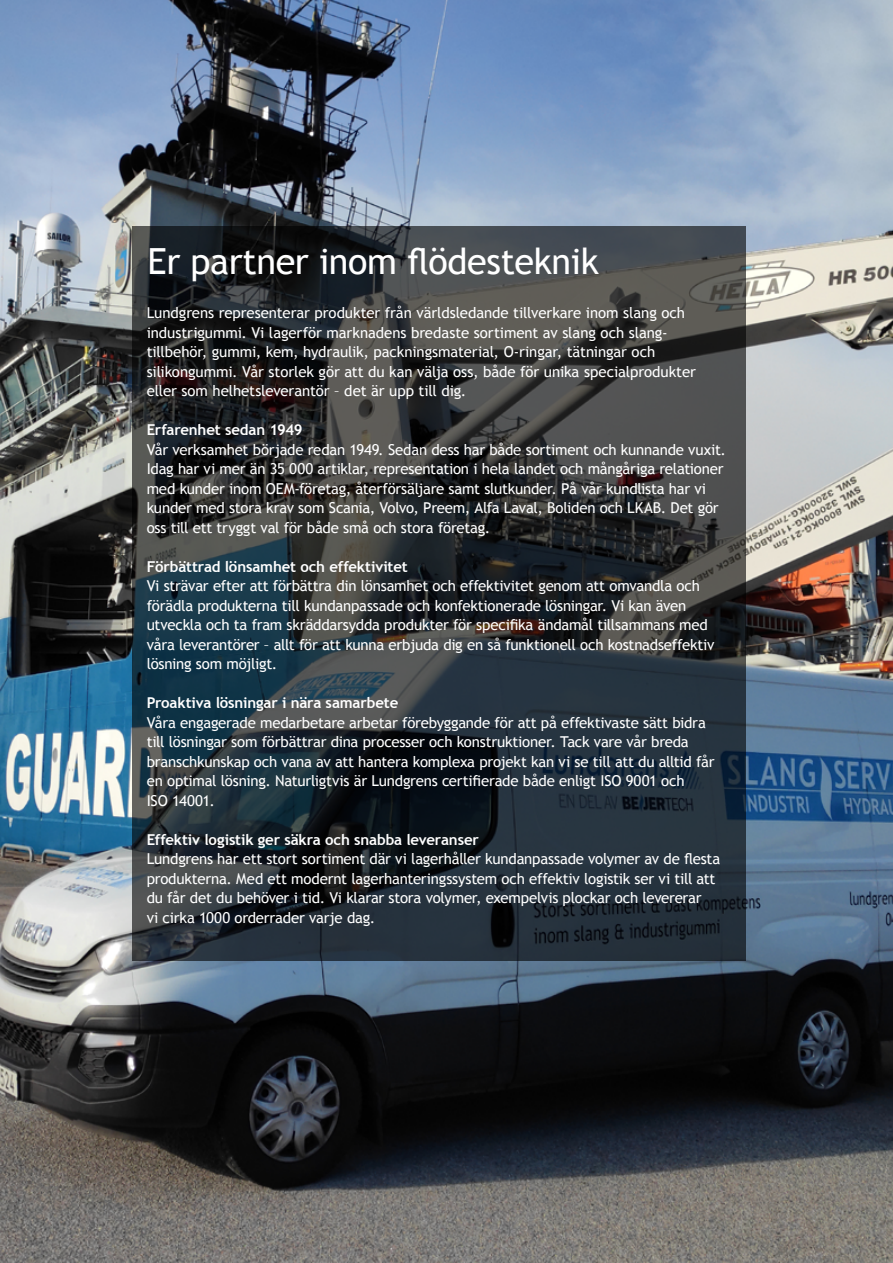
<style>
.page{position:relative;width:893px;height:1263px;background:#fff}
.page>*{position:absolute;margin:0;border:0;box-sizing:border-box;transform-origin:0 0}
.t1{font:36px "Trebuchet MS";letter-spacing:-.01em;color:#fff}
.t2{font:15px/19.5px "Trebuchet MS";letter-spacing:-.015em;color:#fff}
.t3{font:700 15px "Trebuchet MS";letter-spacing:-.01em;color:#fff}
</style>
<div class="page">
<img style="left:0;top:0;width:893px;height:1263px">
<svg style="left:132px;top:227px;width:614px;height:734px;background:#2c3338"></svg>
<h1 class="t1" style="left:148px;top:240px;width:453px">Er partner inom flödesteknik</h1>
<p class="t2" style="left:147px;top:303px;width:551px">Lundgrens representerar produkter från världsledande tillverkare inom slang och industrigummi. Vi lagerför marknadens bredaste sortiment av slang och slang&shy;tillbehör, gummi, kem, hydraulik, packningsmaterial, O-ringar, tätningar och silikongummi. Vår storlek gör att du kan välja oss, både för unika specialprodukter eller som helhetsleverantör – det är upp till dig.</p>
<p class="t3" style="left:147px;top:421px;width:157px">Erfarenhet sedan 1949</p>
<p class="t2" style="left:147px;top:440px;width:581px">Vår verksamhet började redan 1949. Sedan dess har både sortiment och kunnande vuxit.<br>Idag har vi mer än 35 000 artiklar, representation i hela landet och mångåriga relationer med kunder inom OEM-företag, återförsäljare samt slutkunder. På vår kundlista har vi kunder med stora krav som Scania, Volvo, Preem, Alfa Laval, Boliden och LKAB. Det gör oss till ett tryggt val för både små och stora företag.</p>
<p class="t3" style="left:147px;top:557px;width:263px">Förbättrad lönsamhet och effektivitet</p>
<p class="t2" style="left:147px;top:576px;width:569px">Vi strävar efter att förbättra din lönsamhet och effektivitet genom att omvandla och förädla produkterna till kundanpassade och konfektionerade lösningar. Vi kan även utveckla och ta fram skräddarsydda produkter för specifika ändamål tillsammans med våra leverantörer – allt för att kunna erbjuda dig en så funktionell och kostnadseffektiv lösning som möjligt.</p>
<p class="t3" style="left:147px;top:694px;width:253px">Proaktiva lösningar i nära samarbete</p>
<p class="t2" style="left:147px;top:713px;width:569px">Våra engagerade medarbetare arbetar förebyggande för att på effektivaste sätt bidra till lösningar som förbättrar dina processer och konstruktioner. Tack vare vår breda branschkunskap och vana av att hantera komplexa projekt kan vi se till att du alltid får en optimal lösning. Naturligtvis är Lundgrens certifierade både enligt ISO 9001 och<br>ISO 14001.</p>
<p class="t3" style="left:147px;top:830px;width:334px">Effektiv logistik ger säkra och snabba leveranser</p>
<p class="t2" style="left:147px;top:849px;width:575px">Lundgrens har ett stort sortiment där vi lagerhåller kundanpassade volymer av de flesta produkterna. Med ett modernt lagerhanteringssystem och effektiv logistik ser vi till att du får det du behöver i tid. Vi klarar stora volymer, exempelvis plockar och levererar<br>vi cirka 1000 orderrader varje dag.</p>
</div>
